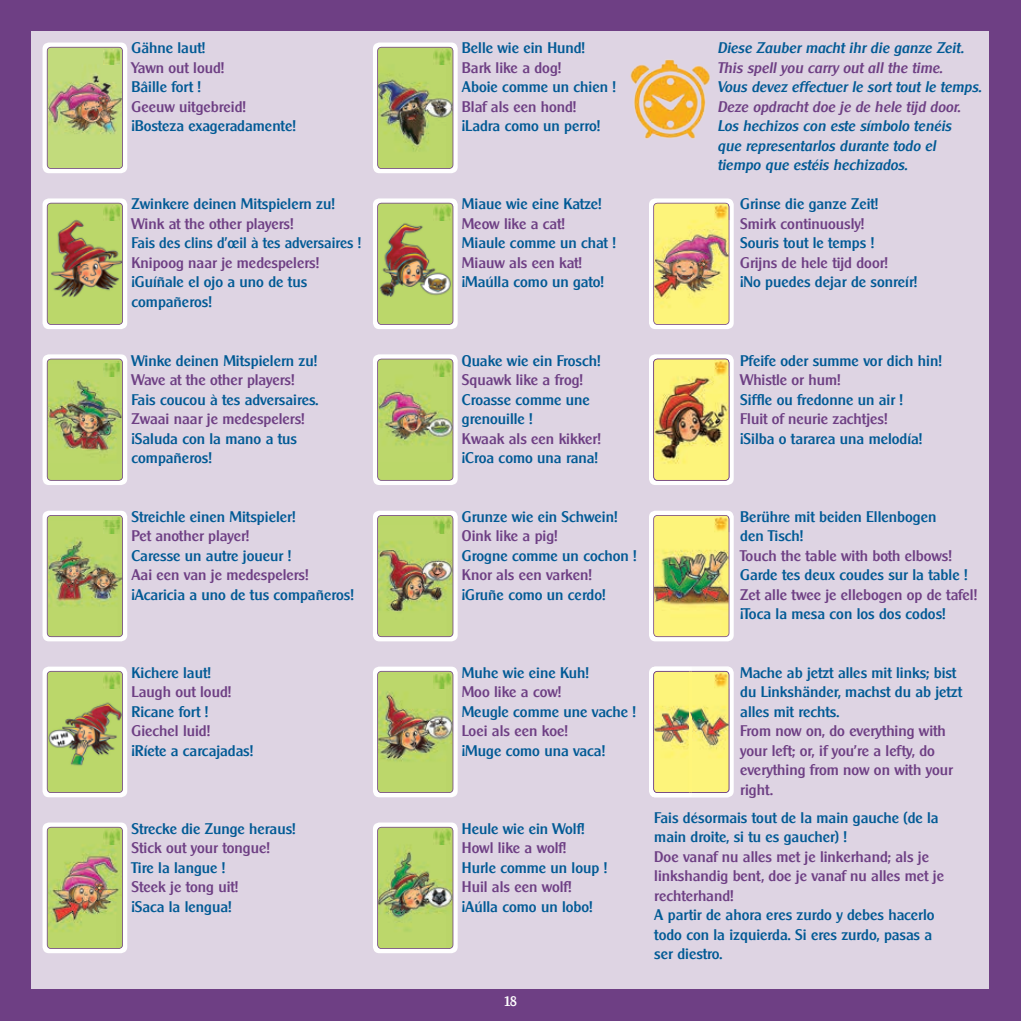
<style>
.page{position:relative;width:1021px;height:1021px;background:#fff}
.page>*{position:absolute;margin:0;border:0;box-sizing:border-box;transform-origin:0 0}
.t1{font:500 15px/19.5px "Clear Gothic Serial";color:#015a95}
.t2{font:500 15px/19.5px "Clear Gothic Serial";color:#6e3f84}
.t3{font:italic 500 15px/19.5px "Clear Gothic Serial";color:#015a95}
.t4{font:italic 500 15px "Clear Gothic Serial";color:#6e3f84}
.t5{font:500 13.5px "Clear Gothic Serial";color:#fff}
</style>
<div class="page">
<div style="left:0;top:0;width:1020px;height:1020px;background:#6e3f84"></div>
<div style="left:32px;top:32px;width:957px;height:957px;background:#ded4e3"></div>
<img style="left:630px;top:59px;width:80px;height:80px">
<img style="left:43px;top:43px;width:84px;height:130px">
<img style="left:43px;top:198px;width:84px;height:131px">
<img style="left:43px;top:354px;width:84px;height:131px">
<img style="left:43px;top:510px;width:84px;height:131px">
<img style="left:43px;top:666px;width:84px;height:131px">
<img style="left:43px;top:822px;width:84px;height:131px">
<img style="left:373px;top:43px;width:84px;height:130px">
<img style="left:373px;top:198px;width:84px;height:131px">
<img style="left:373px;top:354px;width:84px;height:131px">
<img style="left:373px;top:510px;width:84px;height:131px">
<img style="left:373px;top:666px;width:84px;height:131px">
<img style="left:373px;top:822px;width:84px;height:131px">
<img style="left:649px;top:198px;width:84px;height:131px">
<img style="left:649px;top:354px;width:84px;height:131px">
<img style="left:649px;top:510px;width:84px;height:131px">
<img style="left:649px;top:666px;width:84px;height:131px">
<p class="t1" style="left:131px;top:38px;width:75px">Gähne laut!</p>
<p class="t2" style="left:131px;top:58px;width:94px">Yawn out loud!</p>
<p class="t1" style="left:131px;top:77px;width:71px">Bâille fort !</p>
<p class="t2" style="left:131px;top:97px;width:116px">Geeuw uitgebreid!</p>
<p class="t1" style="left:131px;top:116px;width:166px">¡Bosteza exageradamente!</p>
<p class="t1" style="left:131px;top:194px;width:205px">Zwinkere deinen Mitspielern zu!</p>
<p class="t2" style="left:131px;top:214px;width:163px">Wink at the other players!</p>
<p class="t1" style="left:131px;top:233px;width:231px">Fais des clins d’œil à tes adversaires !</p>
<p class="t2" style="left:131px;top:253px;width:189px">Knipoog naar je medespelers!</p>
<p class="t1" style="left:131px;top:272px;width:177px">¡Guíñale el ojo a uno de tus compañeros!</p>
<p class="t1" style="left:131px;top:350px;width:187px">Winke deinen Mitspielern zu!</p>
<p class="t2" style="left:131px;top:370px;width:164px">Wave at the other players!</p>
<p class="t1" style="left:131px;top:389px;width:189px">Fais coucou à tes adversaires.</p>
<p class="t2" style="left:131px;top:409px;width:174px">Zwaai naar je medespelers!</p>
<p class="t1" style="left:131px;top:428px;width:167px">¡Saluda con la mano a tus compañeros!</p>
<p class="t1" style="left:131px;top:506px;width:165px">Streichle einen Mitspieler!</p>
<p class="t2" style="left:131px;top:526px;width:119px">Pet another player!</p>
<p class="t1" style="left:131px;top:545px;width:161px">Caresse un autre joueur !</p>
<p class="t2" style="left:131px;top:565px;width:178px">Aai een van je medespelers!</p>
<p class="t1" style="left:131px;top:584px;width:224px">¡Acaricia a uno de tus compañeros!</p>
<p class="t1" style="left:131px;top:662px;width:81px">Kichere laut!</p>
<p class="t2" style="left:131px;top:682px;width:101px">Laugh out loud!</p>
<p class="t1" style="left:131px;top:701px;width:78px">Ricane fort !</p>
<p class="t2" style="left:131px;top:721px;width:80px">Giechel luid!</p>
<p class="t1" style="left:131px;top:740px;width:123px">¡Ríete a carcajadas!</p>
<p class="t1" style="left:131px;top:818px;width:165px">Strecke die Zunge heraus!</p>
<p class="t2" style="left:131px;top:838px;width:140px">Stick out your tongue!</p>
<p class="t1" style="left:131px;top:857px;width:95px">Tire la langue !</p>
<p class="t2" style="left:131px;top:877px;width:108px">Steek je tong uit!</p>
<p class="t1" style="left:131px;top:896px;width:101px">¡Saca la lengua!</p>
<p class="t1" style="left:462px;top:38px;width:124px">Belle wie ein Hund!</p>
<p class="t2" style="left:462px;top:58px;width:101px">Bark like a dog!</p>
<p class="t1" style="left:462px;top:77px;width:155px">Aboie comme un chien !</p>
<p class="t2" style="left:462px;top:97px;width:116px">Blaf als een hond!</p>
<p class="t1" style="left:462px;top:116px;width:140px">¡Ladra como un perro!</p>
<p class="t1" style="left:462px;top:194px;width:141px">Miaue wie eine Katze!</p>
<p class="t2" style="left:462px;top:214px;width:104px">Meow like a cat!</p>
<p class="t1" style="left:462px;top:233px;width:155px">Miaule comme un chat !</p>
<p class="t2" style="left:462px;top:253px;width:121px">Miauw als een kat!</p>
<p class="t1" style="left:462px;top:272px;width:143px">¡Maúlla como un gato!</p>
<p class="t3" style="left:717px;top:38px;width:248px">Diese Zauber macht ihr die ganze Zeit.</p>
<p class="t4" style="left:717px;top:58px;width:227px">This spell you carry out all the time.</p>
<p class="t3" style="left:717px;top:77px;width:265px">Vous devez effectuer le sort tout le temps.</p>
<p class="t4" style="left:717px;top:97px;width:245px">Deze opdracht doe je de hele tijd door.</p>
<p class="t3" style="left:717px;top:116px;width:235px">Los hechizos con este símbolo tenéis que representarlos durante todo el tiempo que estéis hechizados.</p>
<p class="t1" style="left:740px;top:194px;width:140px">Grinse die ganze Zeit!</p>
<p class="t2" style="left:740px;top:214px;width:126px">Smirk continuously!</p>
<p class="t1" style="left:740px;top:233px;width:135px">Souris tout le temps !</p>
<p class="t2" style="left:740px;top:253px;width:149px">Grijns de hele tijd door!</p>
<p class="t1" style="left:740px;top:272px;width:178px">¡No puedes dejar de sonreír!</p>
<p class="t1" style="left:462px;top:350px;width:140px">Quake wie ein Frosch!</p>
<p class="t2" style="left:462px;top:370px;width:122px">Squawk like a frog!</p>
<p class="t1" style="left:462px;top:389px;width:129px">Croasse comme une grenouille !</p>
<p class="t2" style="left:462px;top:428px;width:140px">Kwaak als een kikker!</p>
<p class="t1" style="left:462px;top:448px;width:137px">¡Croa como una rana!</p>
<p class="t1" style="left:462px;top:506px;width:157px">Grunze wie ein Schwein!</p>
<p class="t2" style="left:462px;top:526px;width:97px">Oink like a pig!</p>
<p class="t1" style="left:462px;top:545px;width:176px">Grogne comme un cochon !</p>
<p class="t2" style="left:462px;top:565px;width:131px">Knor als een varken!</p>
<p class="t1" style="left:462px;top:584px;width:145px">¡Gruñe como un cerdo!</p>
<p class="t1" style="left:740px;top:350px;width:203px">Pfeife oder summe vor dich hin!</p>
<p class="t2" style="left:740px;top:370px;width:102px">Whistle or hum!</p>
<p class="t1" style="left:740px;top:389px;width:164px">Siffle ou fredonne un air !</p>
<p class="t2" style="left:740px;top:409px;width:149px">Fluit of neurie zachtjes!</p>
<p class="t1" style="left:740px;top:428px;width:184px">¡Silba o tararea una melodía!</p>
<p class="t1" style="left:740px;top:506px;width:198px">Berühre mit beiden Ellenbogen den Tisch!</p>
<p class="t2" style="left:740px;top:545px;width:213px">Touch the table with both elbows!</p>
<p class="t1" style="left:740px;top:565px;width:229px">Garde tes deux coudes sur la table !</p>
<p class="t2" style="left:740px;top:584px;width:238px">Zet alle twee je ellebogen op de tafel!</p>
<p class="t1" style="left:740px;top:604px;width:207px">¡Toca la mesa con los dos codos!</p>
<p class="t1" style="left:462px;top:662px;width:128px">Muhe wie eine Kuh!</p>
<p class="t2" style="left:462px;top:682px;width:101px">Moo like a cow!</p>
<p class="t1" style="left:462px;top:701px;width:175px">Meugle comme une vache !</p>
<p class="t2" style="left:462px;top:721px;width:107px">Loei als een koe!</p>
<p class="t1" style="left:462px;top:740px;width:145px">¡Muge como una vaca!</p>
<p class="t1" style="left:462px;top:818px;width:124px">Heule wie ein Wolf!</p>
<p class="t2" style="left:462px;top:838px;width:106px">Howl like a wolf!</p>
<p class="t1" style="left:462px;top:857px;width:147px">Hurle comme un loup !</p>
<p class="t2" style="left:462px;top:877px;width:111px">Huil als een wolf!</p>
<p class="t1" style="left:462px;top:896px;width:132px">¡Aúlla como un lobo!</p>
<p class="t5" style="left:503px;top:993px;width:15px">18</p>
<p class="t1" style="left:740px;top:662px;width:223px">Mache ab jetzt alles mit links; bist du Linkshänder, machst du ab jetzt alles mit rechts.</p>
<p class="t2" style="left:740px;top:721px;width:214px">From now on, do everything with your left; or, if you’re a lefty, do everything from now on with your right.</p>
<p class="t1" style="left:654px;top:807px;width:286px">Fais désormais tout de la main gauche (de la main droite, si tu es gaucher) !</p>
<p class="t2" style="left:654px;top:846px;width:291px">Doe vanaf nu alles met je linkerhand; als je linkshandig bent, doe je vanaf nu alles met je rechterhand!</p>
<p class="t1" style="left:654px;top:905px;width:282px">A partir de ahora eres zurdo y debes hacerlo todo con la izquierda. Si eres zurdo, pasas a ser diestro.</p>
</div>
